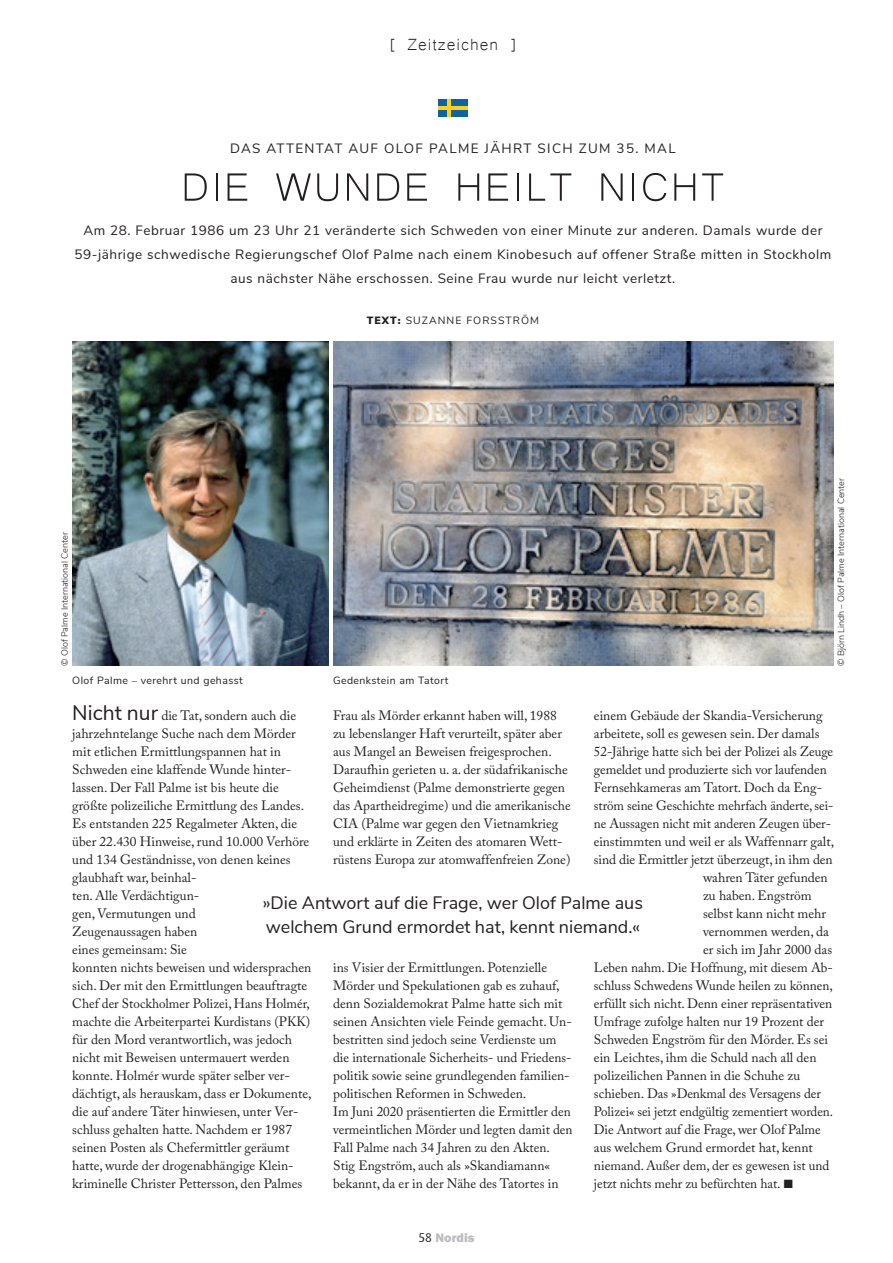
<style>
.page{position:relative;width:893px;height:1263px;background:#fff}
.page>*{position:absolute;margin:0;border:0;box-sizing:border-box;transform-origin:0 0}
.t1{font:51px "Microsoft Yi Baiti";letter-spacing:.04em;color:#231f20}
.t2{font:21px "Microsoft Yi Baiti";letter-spacing:.05em;color:#231f20}
.t3{font:18px/24px "Nunito Sans";color:#231f20}
.t4{font:13.5px/18px "Adobe Caslon Pro";color:#231f20}
.t5{font:13.5px/24px "Nunito Sans";letter-spacing:.04em;color:#231f20;text-align:center}
.t6{font:13.5px "Nunito Sans";letter-spacing:.1em;color:#231f20}
.t7{font:800 12.75px "Franklin Gothic";color:#bcbdc0}
.t8{font:10.5px "Nunito Sans";letter-spacing:.04em;color:#231f20}
.t9{font:10.5px "Nunito Sans";letter-spacing:.1em;color:#231f20}
.t10{font:300 9px "Nunito Sans";color:#231f20}
.s1{font-weight:900}
.s2{font-family:"Nunito Sans";font-size:21px}
.s3{font-family:"Dax";font-weight:400;color:#231f20}
</style>
<div class="page">
<div style="left:438px;top:99px;width:30px;height:17px;background:#0f639e"></div>
<hr style="left:447px;top:99px;width:3px;height:17px;background:#ffd022">
<hr style="left:438px;top:106px;width:30px;height:3px;background:#ffd022">
<img style="left:333px;top:342px;width:500px;height:324px">
<img style="left:72px;top:342px;width:257px;height:324px">
<h2 class="t2" style="left:389px;top:32px;width:128px">[ Zeitzeichen ]</h2>
<p class="t6" style="left:230px;top:138px;width:447px">DAS ATTENTAT AUF OLOF PALME JÄHRT SICH ZUM 35. MAL</p>
<h1 class="t1" style="left:181px;top:157px;width:545px">DIE WUNDE HEILT NICHT</h1>
<p class="t5" style="left:75px;top:218px;width:758px">Am 28. Februar 1986 um 23 Uhr 21 veränderte sich Schweden von einer Minute zur anderen. Damals wurde der<br>59-jährige schwedische Regierungschef Olof Palme nach einem Kinobesuch auf offener Straße mitten in Stockholm aus nächster Nähe erschossen. Seine Frau wurde nur leicht verletzt.</p>
<p class="t9" style="left:367px;top:313px;width:174px"><span class="s1">TEXT:</span> SUZANNE FORSSTRÖM</p>
<p class="t10" style="left:58px;top:666px;width:135px;rotate:-90deg">© Olof Palme International Center</p>
<p class="t8" style="left:72px;top:672px;width:172px">Olof Palme – verehrt und gehasst</p>
<p class="t8" style="left:333px;top:672px;width:117px">Gedenkstein am Tatort</p>
<p class="t10" style="left:835px;top:666px;width:189px;rotate:-90deg">© Björn Lindh – Olof Palme International Center</p>
<p class="t4" style="left:72px;top:706px;width:241px"><span class="s2">Nicht nur</span> die Tat, sondern auch die jahrzehntelange Suche nach dem Mörder mit etlichen Ermittlungspannen hat in Schweden eine klaffende Wunde hinter&shy;lassen. Der Fall Palme ist bis heute die größte polizeiliche Ermittlung des Landes.<br>Es entstanden 225 Regalmeter Akten, die über 22.430 Hinweise, rund 10.000 Verhöre und 134 Geständnisse, von denen keines glaubhaft war, beinhal-<br>ten. Alle Verdächtigun-<br>gen, Vermutungen und<br>Zeugenaussagen haben<br>eines gemeinsam: Sie<br>konnten nichts beweisen und widersprachen sich. Der mit den Ermittlungen beauftragte Chef der Stockholmer Polizei, Hans Holmér, machte die Arbeiterpartei Kurdistans (PKK) für den Mord verantwortlich, was jedoch nicht mit Beweisen untermauert werden konnte. Holmér wurde später selber ver&shy;dächtigt, als herauskam, dass er Dokumente, die auf andere Täter hinwiesen, unter Ver&shy;schluss gehalten hatte. Nachdem er 1987 seinen Posten als Chefermittler geräumt hatte, wurde der drogenabhängige Klein&shy;kriminelle Christer Pettersson, den Palmes</p>
<p class="t4" style="left:333px;top:706px;width:239px">Frau als Mörder erkannt haben will, 1988 zu lebenslanger Haft verurteilt, später aber aus Mangel an Beweisen freigesprochen.<br>Daraufhin gerieten u. a. der südafrikanische Geheimdienst (Palme demonstrierte gegen das Apartheidregime) und die amerikanische CIA (Palme war gegen den Vietnamkrieg und erklärte in Zeiten des atomaren Wett&shy;rüstens Europa zur atomwaffenfreien Zone)</p>
<p class="t4" style="left:594px;top:706px;width:230px">einem Gebäude der Skandia-Versicherung</p>
<p class="t4" style="left:594px;top:724px;width:227px">arbeitete, soll es gewesen sein. Der damals</p>
<p class="t4" style="left:594px;top:742px;width:241px">52-Jährige hatte sich bei der Polizei als Zeuge</p>
<p class="t4" style="left:594px;top:760px;width:234px">gemeldet und produzierte sich vor laufenden</p>
<p class="t4" style="left:594px;top:778px;width:228px">Fernsehkameras am Tatort. Doch da Eng-</p>
<p class="t4" style="left:594px;top:796px;width:241px">ström seine Geschichte mehrfach änderte, sei-</p>
<p class="t4" style="left:594px;top:814px;width:239px">ne Aussagen nicht mit anderen Zeugen über-</p>
<p class="t4" style="left:594px;top:832px;width:242px">einstimmten und weil er als Waffennarr galt,</p>
<p class="t4" style="left:594px;top:850px;width:240px">sind die Ermittler jetzt überzeugt, in ihm den</p>
<p class="t4" style="left:703px;top:868px;width:126px">wahren Täter gefunden</p>
<p class="t4" style="left:703px;top:886px;width:110px">zu haben. Engström</p>
<p class="t4" style="left:703px;top:904px;width:125px">selbst kann nicht mehr</p>
<p class="t4" style="left:703px;top:922px;width:127px">vernommen werden, da</p>
<p class="t4" style="left:703px;top:940px;width:131px">er sich im Jahr 2000 das</p>
<p class="t4" style="left:594px;top:958px;width:240px">Leben nahm. Die Hoffnung, mit diesem Ab-</p>
<p class="t4" style="left:594px;top:976px;width:240px">schluss Schwedens Wunde heilen zu können,</p>
<p class="t4" style="left:594px;top:994px;width:240px">erfüllt sich nicht. Denn einer repräsentativen</p>
<p class="t4" style="left:594px;top:1012px;width:232px">Umfrage zufolge halten nur 19 Prozent der</p>
<p class="t4" style="left:594px;top:1030px;width:236px">Schweden Engström für den Mörder. Es sei</p>
<p class="t4" style="left:594px;top:1048px;width:224px">ein Leichtes, ihm die Schuld nach all den</p>
<p class="t4" style="left:594px;top:1066px;width:208px">polizeilichen Pannen in die Schuhe zu</p>
<p class="t4" style="left:594px;top:1084px;width:229px">schieben. Das »Denkmal des Versagens der</p>
<p class="t4" style="left:594px;top:1102px;width:241px">Polizei« sei jetzt endgültig zementiert worden.</p>
<p class="t4" style="left:594px;top:1120px;width:228px">Die Antwort auf die Frage, wer Olof Palme</p>
<p class="t4" style="left:594px;top:1138px;width:220px">aus welchem Grund ermordet hat, kennt</p>
<p class="t4" style="left:594px;top:1156px;width:237px">niemand. Außer dem, der es gewesen ist und</p>
<p class="t4" style="left:594px;top:1174px;width:200px">jetzt nichts mehr zu befürchten hat. ■</p>
<h3 class="t3" style="left:263px;top:890px;width:382px">»Die Antwort auf die Frage, wer Olof Palme aus welchem Grund ermordet hat, kennt niemand.«</h3>
<p class="t4" style="left:333px;top:958px;width:241px">ins Visier der Ermittlungen. Potenzielle Mörder und Spekulationen gab es zuhauf, denn Sozialdemokrat Palme hatte sich mit seinen Ansichten viele Feinde gemacht. Un&shy;bestritten sind jedoch seine Verdienste um die internationale Sicherheits- und Friedens&shy;politik sowie seine grundlegenden familien&shy;politischen Reformen in Schweden.<br>Im Juni 2020 präsentierten die Ermittler den vermeintlichen Mörder und legten damit den Fall Palme nach 34 Jahren zu den Akten.<br>Stig Engström, auch als »Skandiamann« bekannt, da er in der Nähe des Tatortes in</p>
<p class="t7" style="left:418px;top:1229px;width:58px"><span class="s3">58</span> Nordis</p>
</div>
